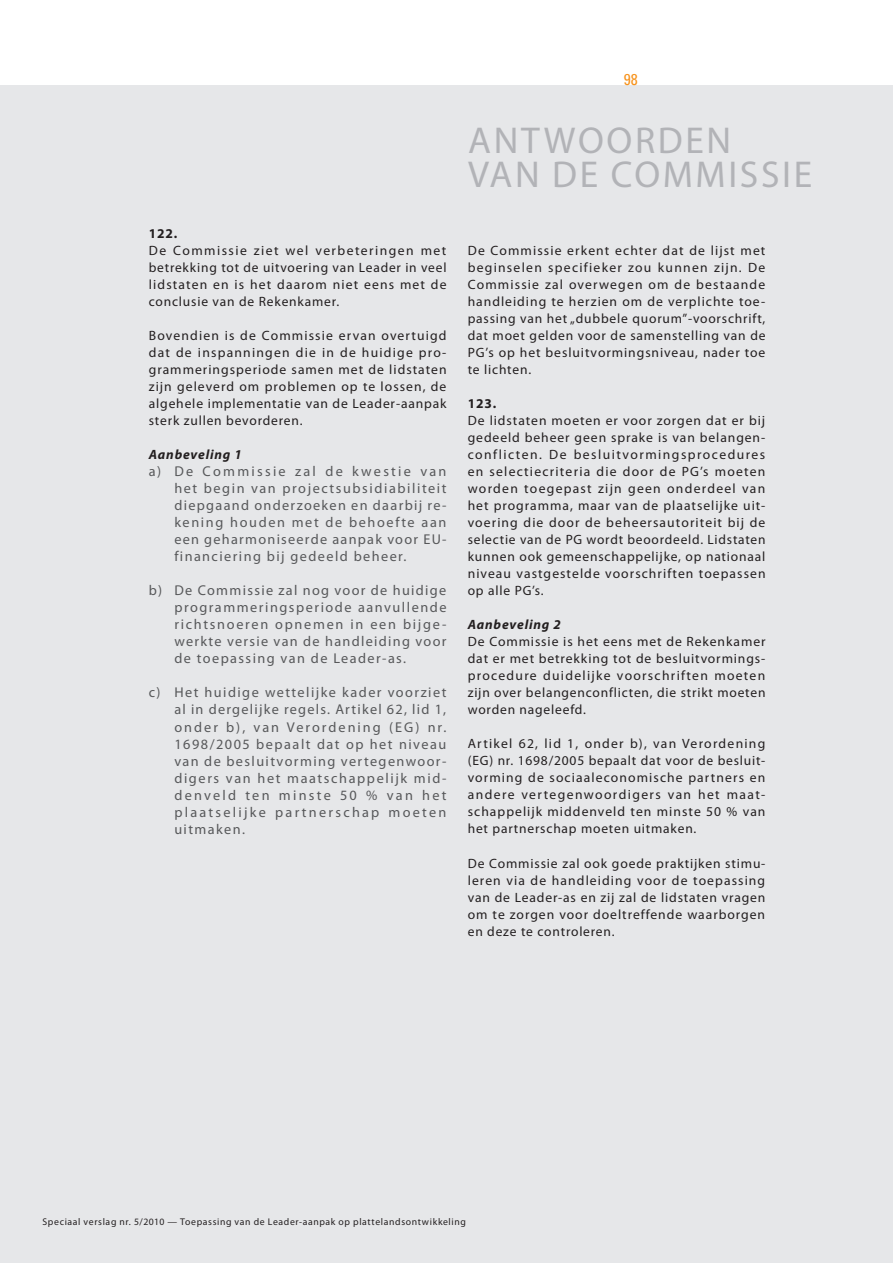
<style>
.page{position:relative;width:893px;height:1263px;background:#fff}
.page>*{position:absolute;margin:0;border:0;box-sizing:border-box;transform-origin:0 0}
.t1{font:37.5px "Myriad Pro";letter-spacing:.08em;color:#b2b3b7}
.t2{font:condensed 15.75px "Univers LT Std";color:#f7931d}
.t3{font:14.25px/17px "Myriad Pro";letter-spacing:.1em;color:#57585a;text-align:justify}
.t4{font:13.5px/17px "Myriad Pro";letter-spacing:.06em;color:#231f20;text-align:justify}
.t5{font:italic 700 13.5px "Myriad Pro";letter-spacing:.06em;color:#231f20}
.t6{font:700 13.5px "Myriad Pro";letter-spacing:.06em;color:#231f20}
.t7{font:9.75px "Myriad Pro";letter-spacing:.065em;color:#231f20}
</style>
<div class="page">
<div style="left:0;top:85px;width:893px;height:1178px;background:#e6e7e9"></div>
<p class="t2" style="left:624px;top:69px;width:15px">98</p>
<p class="t6" style="left:149px;top:225px;width:30px">122.</p>
<p class="t4" style="left:149px;top:242px;width:299px">De Commissie ziet wel verbeteringen met betrekking tot de uitvoering van Leader in veel lidstaten en is het daarom niet eens met de conclusie van de Rekenkamer.</p>
<p class="t4" style="left:149px;top:327px;width:299px">Bovendien is de Commissie ervan overtuigd dat de inspanningen die in de huidige pro‑ grammeringsperiode samen met de lidstaten zijn geleverd om problemen op te lossen, de algehele implementatie van de Leader-aanpak sterk zullen bevorderen.</p>
<p class="t5" style="left:149px;top:446px;width:95px">Aanbeveling 1</p>
<p class="t3" style="left:174px;top:463px;width:274px;text-indent:-26px">a) De Commissie zal de kwestie van het begin van projectsubsidiabiliteit diepgaand onderzoeken en daarbij re‑ kening houden met de behoefte aan een geharmoniseerde aanpak voor EU&shy;financiering bij gedeeld beheer.</p>
<p class="t3" style="left:174px;top:582px;width:274px;text-indent:-26px">b) De Commissie zal nog voor de huidige programmeringsperiode aanvullende richtsnoeren opnemen in een bijge‑ werkte versie van de handleiding voor de toepassing van de Leader-as.</p>
<p class="t3" style="left:174px;top:684px;width:274px;text-indent:-26px">c) Het huidige wettelijke kader voorziet al in dergelijke regels. Artikel 62, lid 1, onder b), van Verordening (EG) nr.<br>1698/2005 bepaalt dat op het niveau van de besluitvorming vertegenwoor&shy;digers van het maatschappelijk mid‑ denveld ten minste 50 % van het plaatselijke partnerschap moeten uitmaken.</p>
<h1 class="t1" style="left:468px;top:117px;width:136px">Antwoor</h1>
<h1 class="t1" style="left:658px;top:117px;width:49px">den</h1>
<h1 class="t1" style="left:468px;top:151px;width:190px">van de Commissie</h1>
<p class="t4" style="left:468px;top:242px;width:299px">De Commissie erkent echter dat de lijst met beginselen specifieker zou kunnen zijn. De Commissie zal overwegen om de bestaande handleiding te herzien om de verplichte toe‑ passing van het „dubbele quorum”-voorschrift, dat moet gelden voor de samenstelling van de PG’s op het besluitvormingsniveau, nader toe te lichten.</p>
<p class="t6" style="left:468px;top:395px;width:30px">123.</p>
<p class="t4" style="left:468px;top:412px;width:300px">De lidstaten moeten er voor zorgen dat er bij gedeeld beheer geen sprake is van belangen‑ conflicten. De besluitvormingsprocedures en selectiecriteria die door de PG’s moeten worden toegepast zijn geen onderdeel van het programma, maar van de plaatselijke uit‑ voering die door de beheersautoriteit bij de selectie van de PG wordt beoordeeld. Lidstaten kunnen ook gemeenschappelijke, op nationaal niveau vastgestelde voorschriften toepassen op alle PG’s.</p>
<p class="t5" style="left:468px;top:616px;width:95px">Aanbeveling 2</p>
<p class="t4" style="left:468px;top:633px;width:299px">De Commissie is het eens met de Rekenkamer dat er met betrekking tot de besluitvormings‑ procedure duidelijke voorschriften moeten zijn over belangenconflicten, die strikt moeten worden nageleefd.</p>
<p class="t4" style="left:468px;top:735px;width:299px">Artikel 62, lid 1, onder b), van Verordening (EG) nr. 1698/2005 bepaalt dat voor de besluit‑ vorming de sociaaleconomische partners en andere vertegenwoordigers van het maat‑ schappelijk middenveld ten minste 50 % van het partnerschap moeten uitmaken.</p>
<p class="t4" style="left:468px;top:854px;width:299px">De Commissie zal ook goede praktijken stimu‑ leren via de handleiding voor de toepassing van de Leader-as en zij zal de lidstaten vragen om te zorgen voor doeltreffende waarborgen en deze te controleren.</p>
<p class="t7" style="left:43px;top:1215px;width:425px">Speciaal verslag nr. 5/2010 — Toepassing van de Leader‑aanpak op plattelandsontwikkeling</p>
</div>
